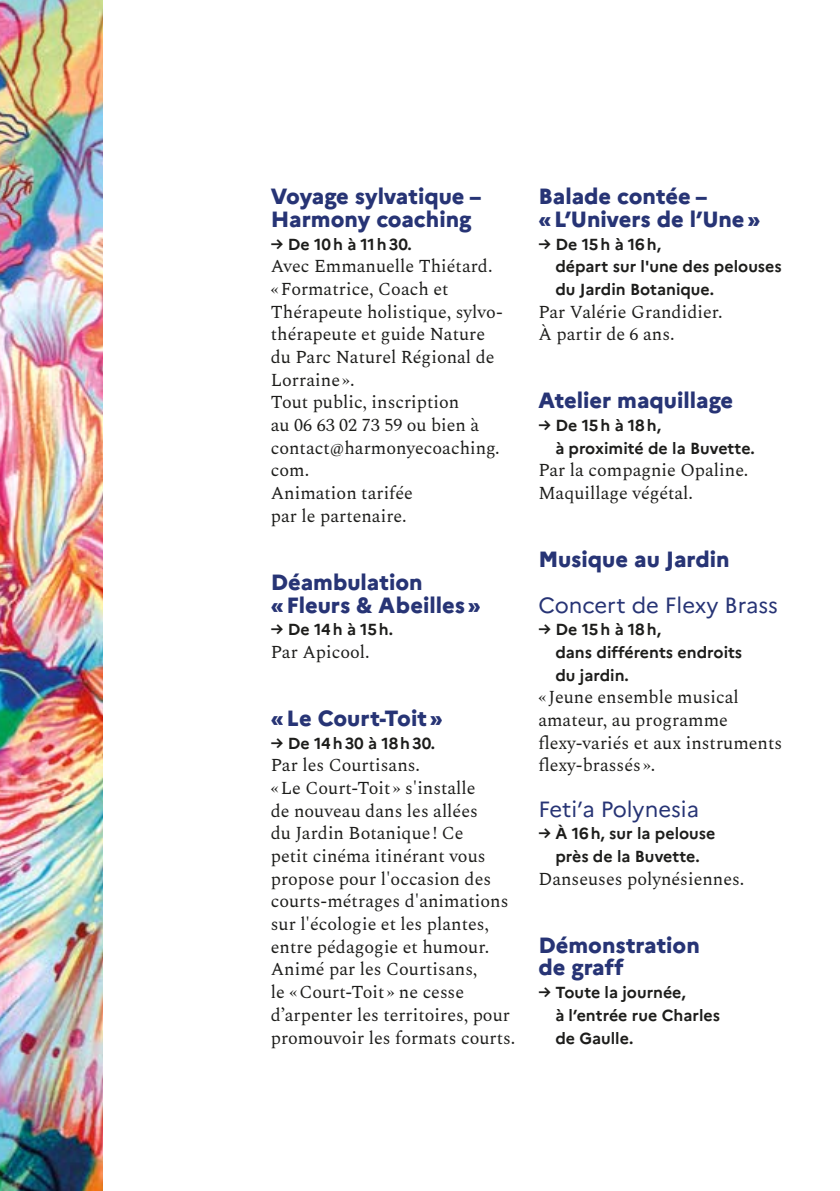
<style>
.page{position:relative;width:840px;height:1191px;background:#fff}
.page>*{position:absolute;margin:0;border:0;box-sizing:border-box;transform-origin:0 0}
.t1{font:800 22px/22.6px "Marianne";color:#273475}
.t2{font:22px "Marianne";color:#273475}
.t3{font:18px/22.6px "Spectral";color:#1d1d1b}
.t4{font:700 16px/22.6px "Marianne";color:#1d1d1b}
</style>
<div class="page">
<img style="left:0;top:0;width:102px;height:1191px">
<h2 class="t1" style="left:271px;top:185px;width:212px">Voyage sylvatique –<br>Harmony coaching</h2>
<p class="t4" style="left:271px;top:232px;width:142px">→ De 10h à 11h30.</p>
<p class="t3" style="left:271px;top:254px;width:233px">Avec Emmanuelle Thiétard. « Formatrice, Coach et<br>Thérapeute holistique, sylvo&shy;thérapeute et guide Nature du Parc Naturel Régional de<br>Lorraine ».</p>
<p class="t3" style="left:271px;top:390px;width:230px">Tout public, inscription<br>au 06 63 02 73 59 ou bien à contact@harmonyecoaching. com.</p>
<p class="t3" style="left:271px;top:480px;width:143px">Animation tarifée par le partenaire.</p>
<h2 class="t1" style="left:271px;top:570px;width:211px">Déambulation «Fleurs &amp; Abeilles»</h2>
<p class="t4" style="left:271px;top:618px;width:124px">→ De 14h à 15h.</p>
<p class="t3" style="left:271px;top:639px;width:100px">Par Apicool.</p>
<h2 class="t1" style="left:271px;top:707px;width:173px">«Le Court-Toit»</h2>
<p class="t4" style="left:271px;top:731px;width:166px">→ De 14h30 à 18h30.</p>
<p class="t3" style="left:271px;top:752px;width:151px">Par les Courtisans.</p>
<p class="t3" style="left:271px;top:775px;width:239px">« Le Court-Toit » s'installe<br>de nouveau dans les allées<br>du Jardin Botanique ! Ce<br>petit cinéma itinérant vous propose pour l'occasion des courts-métrages d'animations sur l'écologie et les plantes, entre pédagogie et humour.</p>
<p class="t3" style="left:271px;top:957px;width:246px">Animé par les Courtisans,<br>le « Court-Toit » ne cesse d’arpenter les territoires, pour promouvoir les formats courts.</p>
<h2 class="t1" style="left:538px;top:185px;width:223px">Balade contée – «L’Univers de l’Une»</h2>
<p class="t4" style="left:555px;top:232px;width:228px;text-indent:-17px">→ De 15h à 16h,<br>départ sur l'une des pelouses du Jardin Botanique.</p>
<p class="t3" style="left:538px;top:299px;width:185px">Par Valérie Grandidier.</p>
<p class="t3" style="left:538px;top:322px;width:138px">À partir de 6 ans.</p>
<h2 class="t1" style="left:538px;top:389px;width:196px">Atelier maquillage</h2>
<p class="t4" style="left:555px;top:414px;width:201px;text-indent:-17px">→ De 15h à 18h,<br>à proximité de la Buvette.</p>
<p class="t3" style="left:538px;top:458px;width:211px">Par la compagnie Opaline.</p>
<p class="t3" style="left:538px;top:480px;width:156px">Maquillage végétal.</p>
<h2 class="t1" style="left:538px;top:548px;width:193px">Musique au Jardin</h2>
<h3 class="t2" style="left:538px;top:591px;width:241px">Concert de Flexy Brass</h3>
<p class="t4" style="left:555px;top:618px;width:188px;text-indent:-17px">→ De 15h à 18h,<br>dans différents endroits du jardin.</p>
<p class="t3" style="left:538px;top:684px;width:245px">« Jeune ensemble musical amateur, au programme flexy-variés et aux instruments flexy-brassés ».</p>
<h3 class="t2" style="left:538px;top:795px;width:162px">Feti’a Polynesia</h3>
<p class="t4" style="left:538px;top:822px;width:178px;text-align:center">→ À 16h, sur la pelouse près de la Buvette.</p>
<p class="t3" style="left:538px;top:866px;width:207px">Danseuses polynésiennes.</p>
<h2 class="t1" style="left:538px;top:933px;width:163px">Démonstration de graff</h2>
<p class="t4" style="left:555px;top:981px;width:166px;text-indent:-17px">→ Toute la journée,<br>à l’entrée rue Charles de Gaulle.</p>
</div>
